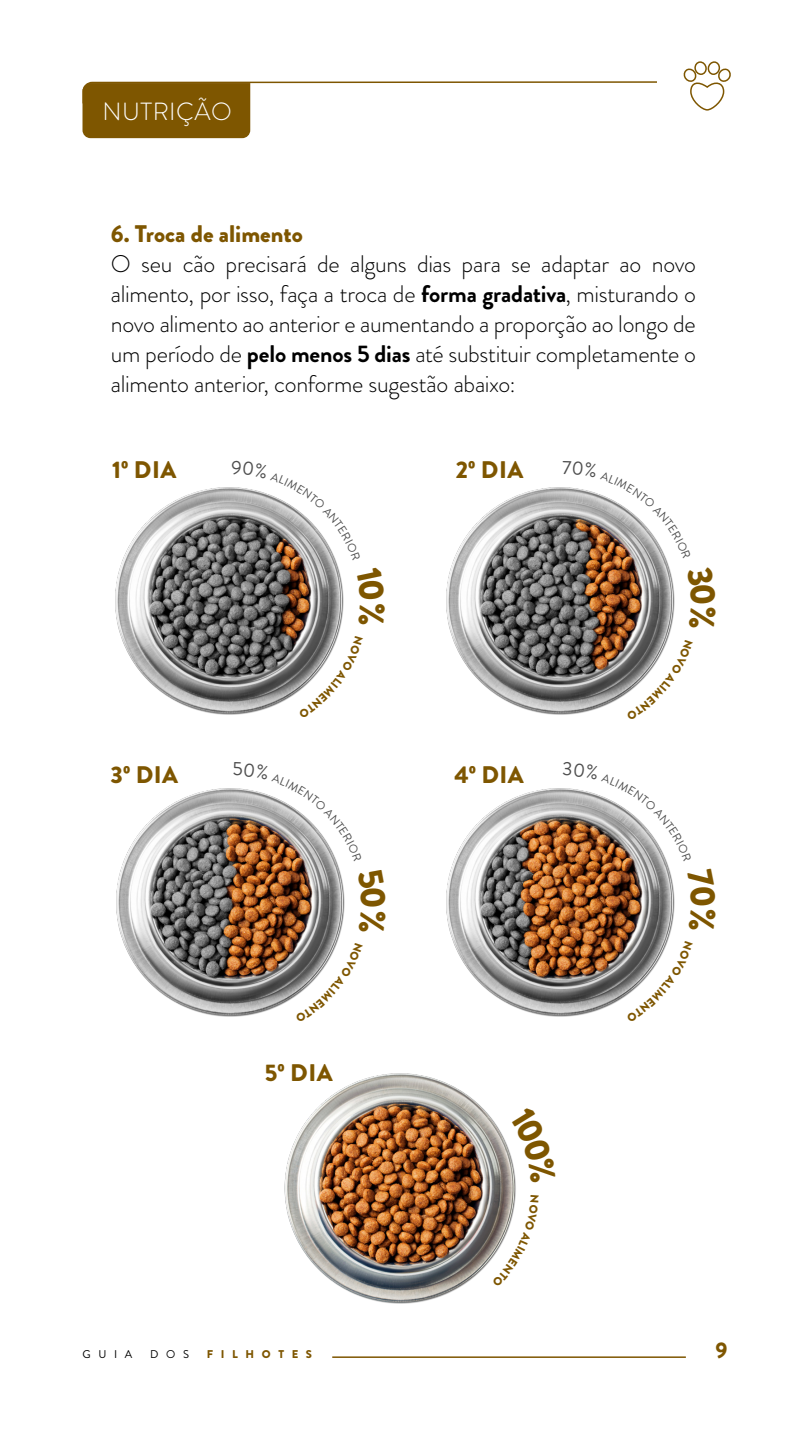
<style>
.page{position:relative;width:810px;height:1440px;background:#fff}
.page>*{position:absolute;margin:0;border:0;box-sizing:border-box;transform-origin:0 0}
.t1{font:300 24.83px "Brandon Grotesque";letter-spacing:.02em;color:#fff}
.t2{font:300 24px/30px "Brandon Grotesque";letter-spacing:-.015em;color:#000;text-align:justify}
.t3{font:900 24px "Brandon Grotesque";color:#7e5600}
.t4{font:900 22.5px "Brandon Grotesque";color:#7e5600}
.t5{font:900 11.25px "Brandon Grotesque";letter-spacing:.68em;color:#7e5600}
.t6{font:11.25px "Brandon Grotesque";letter-spacing:.68em;color:#000}
.s1{font-weight:700}
</style>
<div class="page">
<img style="left:115px;top:487px;width:229px;height:228px">
<img style="left:446px;top:487px;width:229px;height:228px">
<img style="left:284px;top:1073px;width:232px;height:231px">
<img style="left:116px;top:788px;width:229px;height:229px">
<img style="left:446px;top:788px;width:229px;height:229px">
<svg style="left:683px;top:61px;width:48px;height:50px"></svg>
<hr style="left:332px;top:1356px;width:354px;height:2px;background:#7e5600">
<svg style="left:82px;top:81px;width:575px;height:57px"></svg>
<svg style="left:510px;top:1106px;width:6px;height:77px"></svg>
<svg style="left:492px;top:1195px;width:24px;height:92px"></svg>
<svg style="left:563px;top:788px;width:112px;height:74px"></svg>
<svg style="left:626px;top:941px;width:49px;height:76px"></svg>
<svg style="left:233px;top:788px;width:112px;height:74px"></svg>
<svg style="left:295px;top:943px;width:50px;height:74px"></svg>
<svg style="left:563px;top:487px;width:112px;height:72px"></svg>
<svg style="left:626px;top:640px;width:49px;height:75px"></svg>
<svg style="left:232px;top:487px;width:112px;height:73px"></svg>
<svg style="left:299px;top:636px;width:45px;height:79px"></svg>
<p class="t1" style="left:103px;top:94px;width:131px">NUTRIÇÃO</p>
<p class="t3" style="left:111px;top:217px;width:193px">6. Troca de alimento</p>
<p class="t2" style="left:111px;top:249px;width:587px">O seu cão precisará de alguns dias para se adaptar ao novo alimento, por isso, faça a troca de <span class="s1">forma gradativa</span>, misturando o novo alimento ao anterior e aumentando a proporção ao longo de um período de <span class="s1">pelo menos 5 dias</span> até substituir completamente o alimento anterior, conforme sugestão abaixo:</p>
<p class="t3" style="left:112px;top:452px;width:66px">1º DIA</p>
<p class="t3" style="left:456px;top:452px;width:69px">2º DIA</p>
<p class="t3" style="left:111px;top:758px;width:69px">3º DIA</p>
<p class="t3" style="left:454px;top:758px;width:71px">4º DIA</p>
<p class="t3" style="left:265px;top:1055px;width:69px">5º DIA</p>
<p class="t6" style="left:82px;top:1347px;width:51px">GUIA</p>
<p class="t6" style="left:150px;top:1347px;width:40px">DOS</p>
<p class="t5" style="left:207px;top:1346px;width:107px">FILHOTES</p>
<p class="t4" style="left:715px;top:1335px;width:14px">9</p>
</div>
